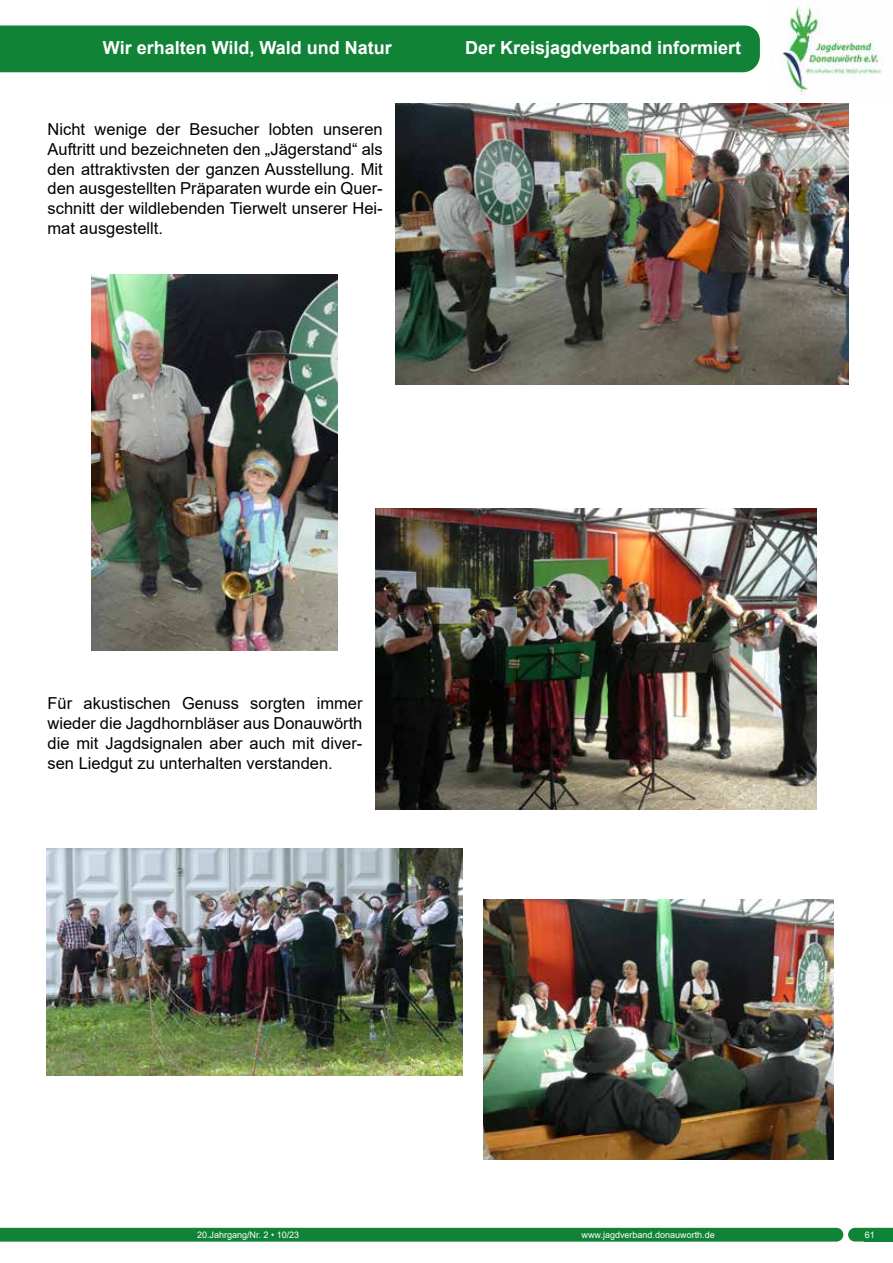
<style>
.page{position:relative;width:893px;height:1263px;background:#fff}
.page>*{position:absolute;margin:0;border:0;box-sizing:border-box;transform-origin:0 0}
.t1{font:700 18px "Arial";color:#fff}
.t2{font:16.5px/19.8px "Arial";color:#000;text-align:justify}
.t3{font:9px "Arial";color:#fff}
</style>
<div class="page">
<div style="left:0;top:1228px;width:893px;height:13px;background:#108337"></div>
<div style="left:0;top:26px;width:760px;height:46px;background:#108337"></div>
<img style="left:771px;top:5px;width:112px;height:95px">
<img style="left:396px;top:103px;width:452px;height:282px">
<img style="left:91px;top:275px;width:246px;height:375px">
<img style="left:375px;top:508px;width:442px;height:302px">
<img style="left:484px;top:899px;width:349px;height:260px">
<img style="left:46px;top:849px;width:417px;height:226px">
<div style="left:865px;top:1231px;width:28px;height:10px;background:#0c8437"></div>
<p class="t1" style="left:103px;top:35px;width:291px">Wir erhalten Wild, Wald und Natur</p>
<p class="t1" style="left:465px;top:35px;width:278px">Der Kreisjagdverband informiert</p>
<p class="t2" style="left:48px;top:119px;width:337px">Nicht wenige der Besucher lobten unseren Auftritt und bezeichneten den „Jägerstand“ als den attraktivsten der ganzen Ausstellung. Mit den ausgestellten Präparaten wurde ein Quer&shy;schnitt der wildlebenden Tierwelt unserer Hei&shy;mat ausgestellt.</p>
<p class="t2" style="left:48px;top:693px;width:316px">Für akustischen Genuss sorgten immer wieder die Jagdhornbläser aus Donauwörth die mit Jagdsignalen aber auch mit diver&shy;sen Liedgut zu unterhalten verstanden.</p>
<p class="t3" style="left:197px;top:1228px;width:104px">20.Jahrgang/Nr. 2 • 10/23</p>
<p class="t3" style="left:582px;top:1228px;width:135px">www.jagdverband.donauworth.de</p>
<p class="t3" style="left:867px;top:1229px;width:12px">63</p>
<p class="t3" style="left:865px;top:1228px;width:12px">61</p>
</div>
